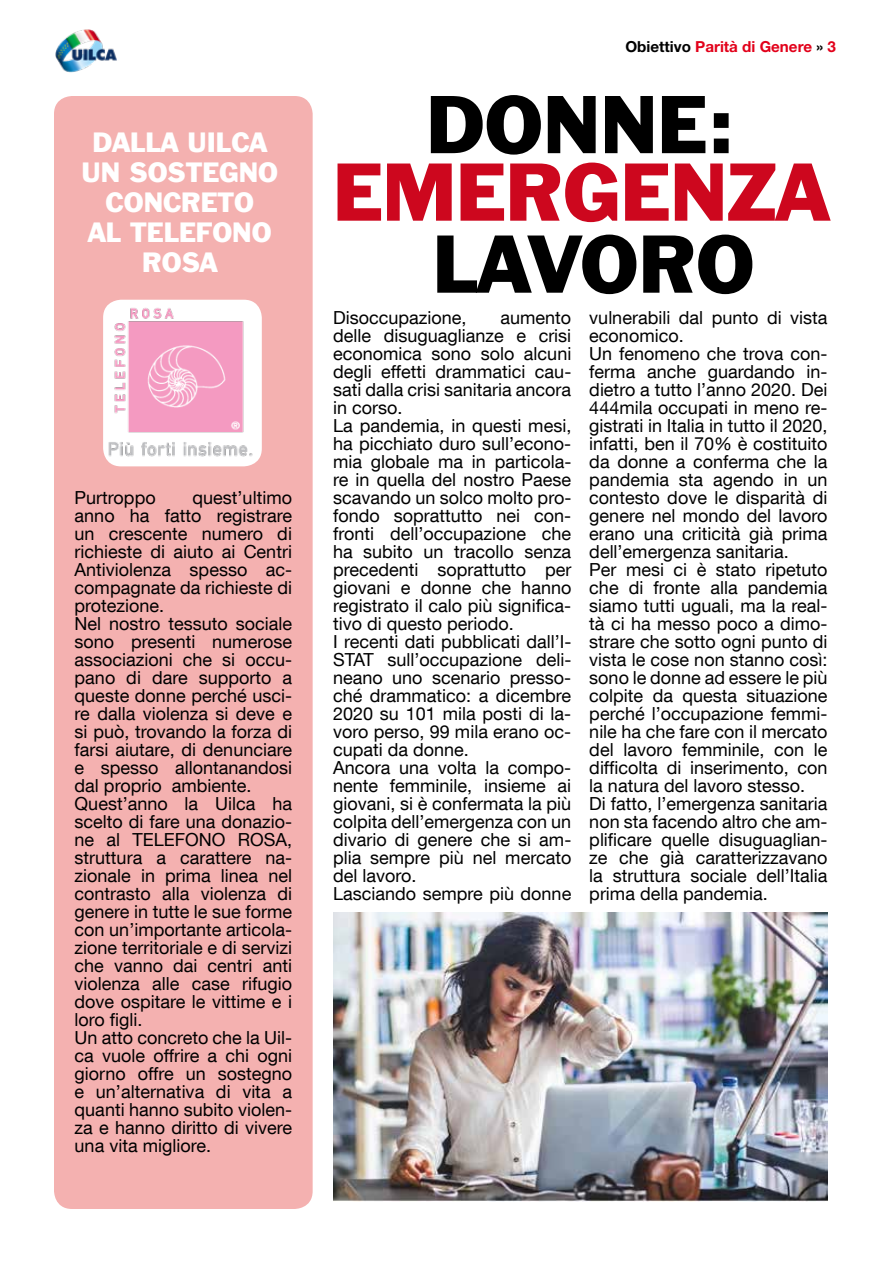
<style>
.page{position:relative;width:893px;height:1263px;background:#fff}
.page>*{position:absolute;margin:0;border:0;box-sizing:border-box;transform-origin:0 0}
.t1{font:75px "Franklin Gothic";color:#000}
.t2{font:75px "Franklin Gothic";color:#cd071e}
.t3{font:25.5px/30px "Franklin Gothic";color:#fff;text-align:center}
.t4{font:18px/18px "Helvetica Neue LT Com";color:#000}
.t5{font:700 15.15px "Helvetica Neue LT Pro";color:#e2001a}
.s1{color:#000}
</style>
<div class="page">
<img style="left:55px;top:29px;width:62px;height:44px">
<div style="left:54px;top:96px;width:259px;height:1113px;background:#f4b1b0;border-radius:18px"></div>
<img style="left:103px;top:300px;width:159px;height:166px">
<img style="left:333px;top:912px;width:494px;height:290px">
<h2 class="t3" style="left:82px;top:128px;width:198px">DALLA UILCA<br>UN SOSTEGNO<br>CONCRETO<br>AL TELEFONO<br>ROSA</h2>
<p class="t4" style="left:75px;top:488px;width:219px;text-indent:118px">quest’ultimo anno ha fatto registrare un crescente numero di richieste di aiuto ai Centri<br>Antiviolenza spesso ac&shy;compagnate da richieste di protezione.<br>Nel nostro tessuto sociale sono presenti numerose associazioni che si occu&shy;pano di dare supporto a queste donne perché usci&shy;re dalla violenza si deve e si può, trovando la forza di farsi aiutare, di denunciare e spesso allontanandosi dal proprio ambiente.<br>Quest’anno la Uilca ha scelto di fare una donazio&shy;ne al TELEFONO ROSA, struttura a carattere na&shy;zionale in prima linea nel contrasto alla violenza di genere in tutte le sue forme con un’importante articola&shy;zione territoriale e di servizi che vanno dai centri anti violenza alle case rifugio dove ospitare le vittime e i loro figli.<br>Un atto concreto che la Uil&shy;ca vuole offrire a chi ogni giorno offre un sostegno e un’alternativa di vita a quanti hanno subito violen&shy;za e hanno diritto di vivere una vita migliore.</p>
<p class="t4" style="left:75px;top:488px;width:83px">Purtroppo</p>
<p class="t5" style="left:625px;top:37px;width:212px"><span class="s1">Obiettivo</span> Parità di Genere <span class="s1">»</span> 3</p>
<h1 class="t1" style="left:426px;top:76px;width:311px">DONNE:</h1>
<h1 class="t2" style="left:333px;top:143px;width:497px">EMERGENZA</h1>
<h1 class="t1" style="left:433px;top:215px;width:323px">LAVORO</h1>
<p class="t4" style="left:333px;top:308px;width:240px;text-indent:168px">aumento delle disuguaglianze e crisi economica sono solo alcuni degli effetti drammatici cau&shy;sati dalla crisi sanitaria ancora in corso.<br>La pandemia, in questi mesi, ha picchiato duro sull’econo&shy;mia globale ma in particola&shy;re in quella del nostro Paese scavando un solco molto pro&shy;fondo soprattutto nei con&shy;fronti dell’occupazione che ha subito un tracollo senza precedenti soprattutto per giovani e donne che hanno registrato il calo più significa&shy;tivo di questo periodo.<br>I recenti dati pubblicati dall’I-<br>STAT sull’occupazione deli&shy;neano uno scenario presso&shy;ché drammatico: a dicembre<br>2020 su 101 mila posti di la&shy;voro perso, 99 mila erano oc&shy;cupati da donne.<br>Ancora una volta la compo&shy;nente femminile, insieme ai giovani, si è confermata la più colpita dell’emergenza con un divario di genere che si am&shy;plia sempre più nel mercato del lavoro.<br>Lasciando sempre più donne</p>
<p class="t4" style="left:589px;top:308px;width:240px">vulnerabili dal punto di vista economico.<br>Un fenomeno che trova con&shy;ferma anche guardando in&shy;dietro a tutto l’anno 2020. Dei<br>444mila occupati in meno re&shy;gistrati in Italia in tutto il 2020, infatti, ben il 70% è costituito da donne a conferma che la pandemia sta agendo in un contesto dove le disparità di genere nel mondo del lavoro erano una criticità già prima dell’emergenza sanitaria.<br>Per mesi ci è stato ripetuto che di fronte alla pandemia siamo tutti uguali, ma la real&shy;tà ci ha messo poco a dimo&shy;strare che sotto ogni punto di vista le cose non stanno così: sono le donne ad essere le più colpite da questa situazione perché l’occupazione femmi&shy;nile ha che fare con il mercato del lavoro femminile, con le difficolta di inserimento, con la natura del lavoro stesso.<br>Di fatto, l’emergenza sanitaria non sta facendo altro che am&shy;plificare quelle disuguaglian&shy;ze che già caratterizzavano la struttura sociale dell’Italia prima della pandemia.</p>
<p class="t4" style="left:333px;top:308px;width:135px">Disoccupazione,</p>
</div>
